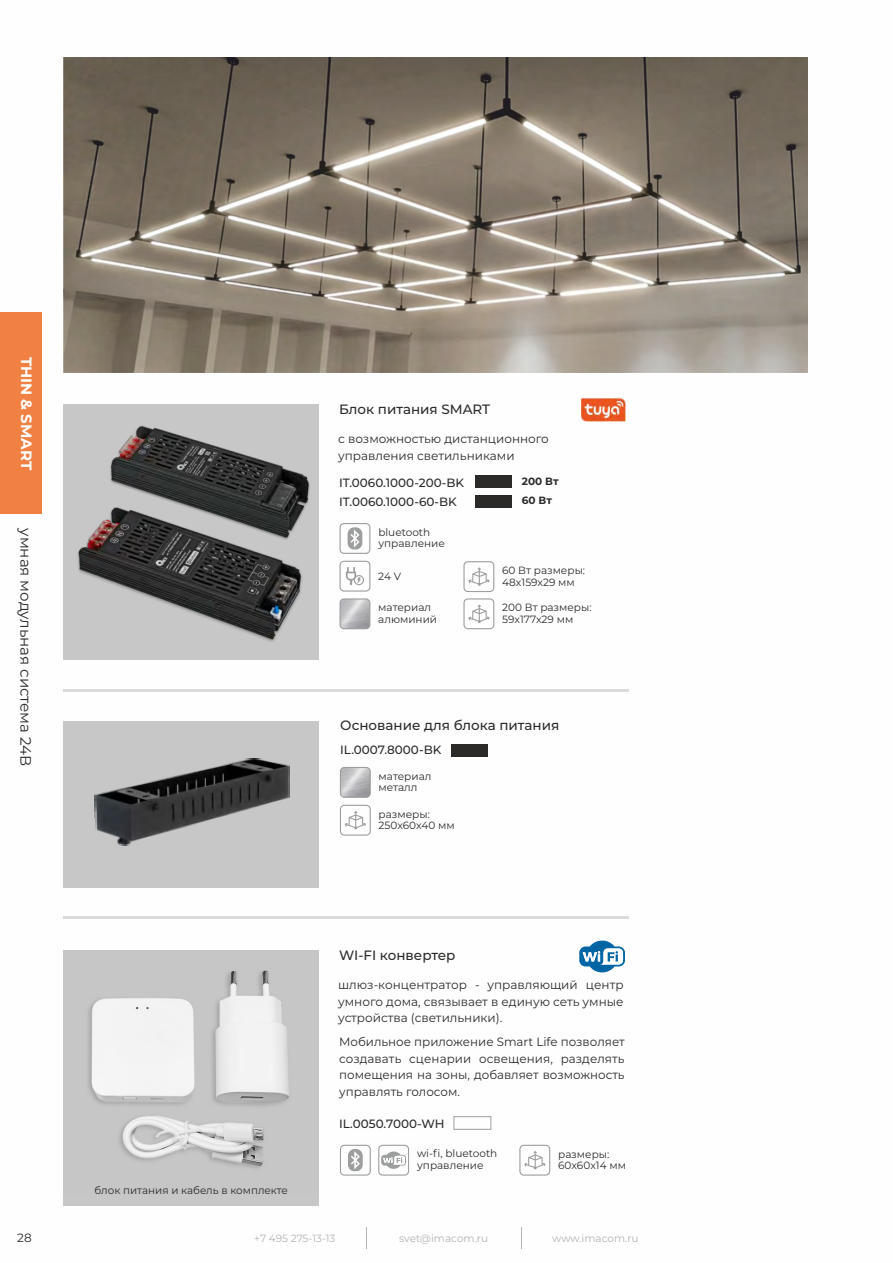
<style>
.page{position:relative;width:893px;height:1263px;background:#fff}
.page>*{position:absolute;margin:0;border:0;box-sizing:border-box;transform-origin:0 0}
.t1{font:15px "Montserrat";color:#2b2a29}
.t2{font:700 15px "Montserrat";color:#fefefe}
.t3{font:500 13.5px "Montserrat";color:#2b2a29}
.t4{font:12px/16.8px "Montserrat";color:#2b2a29;text-align:justify}
.t5{font:500 12px "Montserrat";color:#2b2a29}
.t6{font:10.5px/11.6px "Montserrat";color:#2b2a29}
.t7{font:10.5px "Montserrat";color:#b2b3b3}
.t8{font:700 10.5px "Montserrat";color:#2b2a29}
</style>
<div class="page">
<svg style="left:366px;top:1228px;width:1px;height:21px"></svg>
<svg style="left:521px;top:1228px;width:1px;height:21px"></svg>
<img style="left:63px;top:57px;width:744px;height:316px">
<hr style="left:63px;top:916px;width:565px;height:3px;background:#d9dada">
<div style="left:453px;top:1116px;width:38px;height:14px;background:#fefefe;border:1px solid #9d9e9e"></div>
<div style="left:64px;top:950px;width:255px;height:255px;background:#c7c7c7"></div>
<img style="left:88px;top:970px;width:202px;height:198px">
<svg style="left:579px;top:940px;width:46px;height:32px"></svg>
<div style="left:519px;top:1145px;width:31px;height:30px;border:1px solid #9d9e9e;border-radius:4px"></div>
<svg style="left:524px;top:1151px;width:21px;height:18px"></svg>
<div style="left:340px;top:1145px;width:31px;height:30px;border:1px solid #9d9e9e;border-radius:4px"></div>
<svg style="left:348px;top:1149px;width:15px;height:22px"></svg>
<div style="left:378px;top:1145px;width:31px;height:30px;border:1px solid #9d9e9e;border-radius:4px"></div>
<svg style="left:381px;top:1151px;width:25px;height:18px"></svg>
<div style="left:64px;top:405px;width:255px;height:255px;background:#c7c7c7"></div>
<img style="left:110px;top:425px;width:200px;height:80px">
<img style="left:77px;top:505px;width:228px;height:137px">
<div style="left:475px;top:475px;width:37px;height:13px;background:#2b2a29"></div>
<div style="left:475px;top:495px;width:37px;height:13px;background:#2b2a29"></div>
<img style="left:340px;top:599px;width:30px;height:30px;border-radius:4px">
<div style="left:339px;top:598px;width:31px;height:31px;border:1px solid #9d9e9e;border-radius:4px"></div>
<svg style="left:346px;top:567px;width:18px;height:18px"></svg>
<div style="left:339px;top:561px;width:31px;height:31px;border:1px solid #9d9e9e;border-radius:4px"></div>
<div style="left:339px;top:523px;width:31px;height:31px;border:1px solid #9d9e9e;border-radius:4px"></div>
<svg style="left:348px;top:527px;width:14px;height:23px"></svg>
<div style="left:463px;top:598px;width:31px;height:31px;border:1px solid #9d9e9e;border-radius:4px"></div>
<svg style="left:468px;top:605px;width:21px;height:18px"></svg>
<div style="left:463px;top:561px;width:31px;height:31px;border:1px solid #9d9e9e;border-radius:4px"></div>
<svg style="left:468px;top:567px;width:21px;height:19px"></svg>
<img style="left:580px;top:398px;width:45px;height:23px">
<div style="left:64px;top:721px;width:255px;height:166px;background:#c7c7c7"></div>
<img style="left:94px;top:758px;width:195px;height:88px">
<div style="left:340px;top:805px;width:31px;height:31px;border:1px solid #9d9e9e;border-radius:4px"></div>
<svg style="left:345px;top:811px;width:21px;height:18px"></svg>
<div style="left:451px;top:744px;width:37px;height:13px;background:#2b2a29"></div>
<img style="left:340px;top:767px;width:30px;height:30px;border-radius:4px">
<div style="left:340px;top:767px;width:31px;height:31px;border:1px solid #9d9e9e;border-radius:4px"></div>
<hr style="left:63px;top:689px;width:565px;height:3px;background:#d9dada">
<div style="left:0;top:313px;width:42px;height:201px;background:#f08143"></div>
<p class="t2" style="left:36px;top:357px;width:115px;rotate:90deg">THIN &amp; SMART</p>
<p class="t1" style="left:35px;top:528px;width:239px;rotate:90deg">умная модульная система 24В</p>
<p class="t4" style="left:17px;top:1229px;width:16px">28</p>
<p class="t3" style="left:339px;top:401px;width:153px">Блок питания SMART</p>
<p class="t4" style="left:338px;top:431px;width:212px">с возможностью дистанционного управления светильниками</p>
<p class="t5" style="left:339px;top:475px;width:127px">IT.0060.1000-200-BK</p>
<p class="t8" style="left:522px;top:474px;width:38px">200 Вт</p>
<p class="t5" style="left:339px;top:495px;width:119px">IT.0060.1000-60-BK</p>
<p class="t8" style="left:522px;top:494px;width:32px">60 Вт</p>
<p class="t6" style="left:378px;top:526px;width:68px">bluetooth управление</p>
<p class="t6" style="left:378px;top:570px;width:24px">24 V</p>
<p class="t6" style="left:378px;top:602px;width:60px">материал алюминий</p>
<p class="t6" style="left:502px;top:564px;width:84px">60 Вт размеры:<br>48x159x29 мм</p>
<p class="t6" style="left:502px;top:602px;width:91px">200 Вт размеры:<br>59x177x29 мм</p>
<p class="t3" style="left:340px;top:717px;width:221px">Основание для блока питания</p>
<p class="t5" style="left:340px;top:743px;width:103px">IL.0007.8000-BK</p>
<p class="t6" style="left:379px;top:770px;width:54px">материал металл</p>
<p class="t6" style="left:379px;top:808px;width:77px">размеры:<br>250x60x40 мм</p>
<p class="t3" style="left:339px;top:947px;width:118px">WI-FI конвертер</p>
<p class="t4" style="left:338px;top:976px;width:287px">шлюз-концентратор - управляющий центр умного дома, связывает в единую сеть умные устройства (светильники).</p>
<p class="t4" style="left:339px;top:1033px;width:287px">Мобильное приложение Smart Life позволяет создавать сценарии освещения, разделять помещения на зоны, добавляет возможность управлять голосом.</p>
<p class="t6" style="left:94px;top:1184px;width:195px">блок питания и кабель в комплекте</p>
<p class="t5" style="left:339px;top:1116px;width:107px">IL.0050.7000-WH</p>
<p class="t6" style="left:417px;top:1148px;width:82px">wi-fi, bluetooth управление</p>
<p class="t6" style="left:558px;top:1148px;width:69px">размеры:<br>60x60x14 мм</p>
<p class="t7" style="left:254px;top:1232px;width:83px">+7 495 275-13-13</p>
<p class="t7" style="left:399px;top:1232px;width:90px">svet@imacom.ru</p>
<p class="t7" style="left:552px;top:1232px;width:88px">www.imacom.ru</p>
</div>
